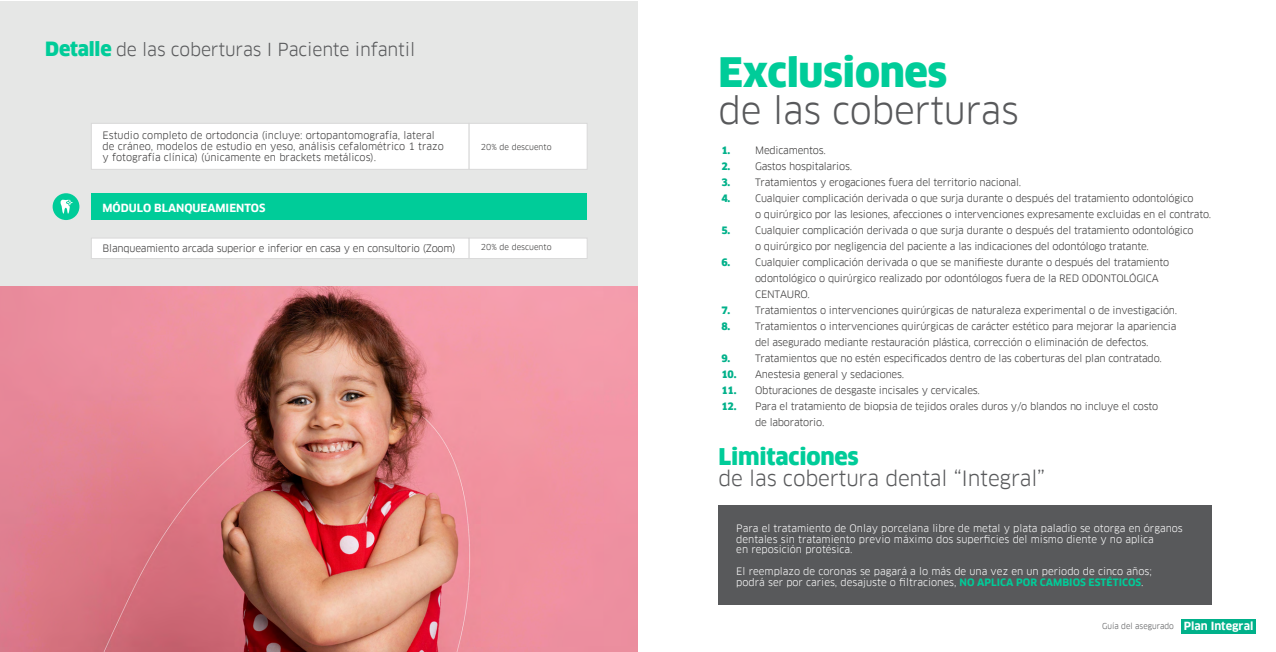
<style>
.page{position:relative;width:1276px;height:652px;background:#fff}
.page>*{position:absolute;margin:0;border:0;box-sizing:border-box;transform-origin:0 0}
.t1{font:900 39.7px "Clan Pro";letter-spacing:-.01em;color:#0c9}
.t2{font:36.3px "Clan Pro";letter-spacing:-.01em;color:#58595b}
.t3{font:900 22.5px "Clan Pro";letter-spacing:-.01em;color:#0c9}
.t4{font:20.6px "Clan Pro";letter-spacing:-.01em;color:#58595b}
.t5{font:17.6px "Clan Pro";letter-spacing:-.01em;color:#58595b}
.t6{font:700 11px "Clan Pro";color:#fff}
.t7{font:10px/16px "Clan Pro";letter-spacing:-.02em;color:#3b3a3a}
.t8{font:10px/10.7px "Clan Pro";color:#fff}
.t9{font:10px/10.7px "Clan Pro";color:#3b3a3a}
.t10{font:900 10px "Clan Pro";color:#00b18a}
.t11{font:8px "Clan Pro";color:#3b3a3a}
.t12{font:8px "Clan Pro";color:#58595b;scale:.96 1}
.s1{font-weight:900;font-size:19.2px;color:#0c9}
.s2{font-weight:900;color:#00b18a}
.s3{font-weight:700;color:#0c9}
.s4{font-weight:700;font-size:11px;color:#fff}
</style>
<div class="page">
<div style="left:718px;top:505px;width:494px;height:100px;background:#58595b"></div>
<div style="left:0;top:1px;width:638px;height:651px;background:#e6e7e6"></div>
<div style="left:469px;top:123px;width:118px;height:47px;background:#fff;border:1px solid #d9d9d9"></div>
<div style="left:91px;top:123px;width:378px;height:47px;background:#fff;border:1px solid #d9d9d9"></div>
<img style="left:0;top:286px;width:638px;height:366px">
<div style="left:91px;top:193px;width:496px;height:27px;background:#0c9"></div>
<div style="left:469px;top:238px;width:118px;height:21px;background:#fff;border:1px solid #d9d9d9"></div>
<div style="left:91px;top:238px;width:378px;height:21px;background:#fff;border:1px solid #d9d9d9"></div>
<div style="left:53px;top:193px;width:26px;height:27px;background:#0c9;border-radius:50%"></div>
<svg style="left:61px;top:200px;width:12px;height:14px"></svg>
<div style="left:1181px;top:619px;width:75px;height:15px;background:#00b18a"></div>
<h3 class="t5" style="left:45px;top:39px;width:372px"><span class="s1">Detalle</span> de las coberturas I Paciente infantil</h3>
<p class="t9" style="left:103px;top:130px;width:343px">Estudio completo de ortodoncia (incluye: ortopantomografía, lateral de cráneo, modelos de estudio en yeso, análisis cefalométrico 1 trazo y fotografía clínica) (únicamente en brackets metálicos).</p>
<p class="t6" style="left:102px;top:201px;width:165px">MÓDULO BLANQUEAMIENTOS</p>
<p class="t7" style="left:103px;top:241px;width:354px">Blanqueamiento arcada superior e inferior en casa y en consultorio (Zoom)</p>
<p class="t11" style="left:481px;top:243px;width:72px">20% de descuento</p>
<p class="t11" style="left:481px;top:142px;width:72px">20% de descuento</p>
<h1 class="t1" style="left:718px;top:49px;width:230px">Exclusiones</h1>
<h2 class="t2" style="left:718px;top:89px;width:302px">de las coberturas</h2>
<p class="t10" style="left:721px;top:145px;width:10px">1.</p>
<p class="t7" style="left:755px;top:143px;width:72px">Medicamentos.</p>
<p class="t10" style="left:721px;top:161px;width:10px">2.</p>
<p class="t7" style="left:755px;top:159px;width:99px">Gastos hospitalarios.</p>
<p class="t10" style="left:721px;top:177px;width:10px">3.</p>
<p class="t7" style="left:755px;top:175px;width:268px">Tratamientos y erogaciones fuera del territorio nacional.</p>
<p class="t10" style="left:721px;top:193px;width:10px">4.</p>
<p class="t7" style="left:755px;top:191px;width:458px">Cualquier complicación derivada o que surja durante o después del tratamiento odontológico<br>o quirúrgico por las lesiones, afecciones o intervenciones expresamente excluidas en el contrato.</p>
<p class="t10" style="left:721px;top:225px;width:10px">5.</p>
<p class="t7" style="left:755px;top:223px;width:440px">Cualquier complicación derivada o que surja durante o después del tratamiento odontológico o quirúrgico por negligencia del paciente a las indicaciones del odontólogo tratante.</p>
<p class="t10" style="left:721px;top:257px;width:10px">6.</p>
<p class="t7" style="left:755px;top:255px;width:416px">Cualquier complicación derivada o que se manifieste durante o después del tratamiento odontológico o quirúrgico realizado por odontólogos fuera de la RED ODONTOLÓGICA<br>CENTAURO.</p>
<p class="t10" style="left:721px;top:305px;width:10px">7.</p>
<p class="t7" style="left:755px;top:303px;width:424px">Tratamientos o intervenciones quirúrgicas de naturaleza experimental o de investigación.</p>
<p class="t10" style="left:721px;top:321px;width:10px">8.</p>
<p class="t7" style="left:755px;top:319px;width:423px">Tratamientos o intervenciones quirúrgicas de carácter estético para mejorar la apariencia del asegurado mediante restauración plástica, corrección o eliminación de defectos.</p>
<p class="t10" style="left:721px;top:353px;width:10px">9.</p>
<p class="t7" style="left:755px;top:351px;width:408px">Tratamientos que no estén especificados dentro de las coberturas del plan contratado.</p>
<p class="t7" style="left:721px;top:367px;width:184px"><span class="s2">10.</span> Anestesia general y sedaciones.</p>
<p class="t7" style="left:721px;top:383px;width:260px"><span class="s2">11.</span> Obturaciones de desgaste incisales y cervicales.</p>
<p class="t7" style="left:755px;top:399px;width:405px;text-indent:-34px"><span class="s2">12.</span> Para el tratamiento de biopsia de tejidos orales duros y/o blandos no incluye el costo de laboratorio.</p>
<h3 class="t3" style="left:718px;top:443px;width:142px">Limitaciones</h3>
<h3 class="t4" style="left:718px;top:466px;width:328px">de las cobertura dental “Integral”</h3>
<p class="t8" style="left:736px;top:523px;width:448px">Para el tratamiento de Onlay porcelana libre de metal y plata paladio se otorga en órganos dentales sin tratamiento previo máximo dos superficies del mismo diente y no aplica<br>en reposición protésica.</p>
<p class="t8" style="left:736px;top:566px;width:417px">El reemplazo de coronas se pagará a lo más de una vez en un periodo de cinco años; podrá ser por caries, desajuste o filtraciones, <span class="s3">NO APLICA POR CAMBIOS ESTÉTICOS</span>.</p>
<p class="t12" style="left:1102px;top:621px;width:159px">Guía del asegurado <span class="s4">Plan Integral</span></p>
</div>
